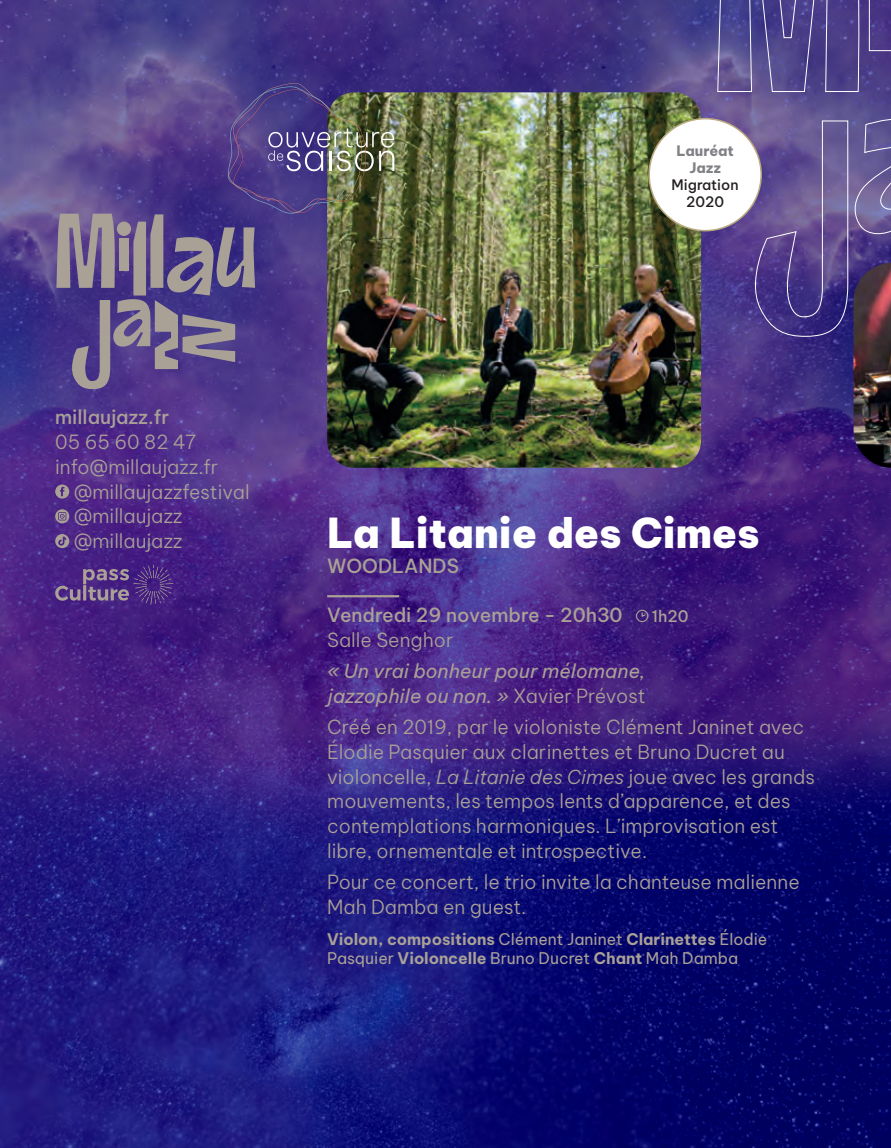
<style>
.page{position:relative;width:891px;height:1148px;background:#fff}
.page>*{position:absolute;margin:0;border:0;box-sizing:border-box;transform-origin:0 0}
.t1{font:900 40.5px "Be Vietnam Pro";color:#fff}
.t2{font:300 19.12px/24.8px "Be Vietnam Pro";color:#aaa196}
.t3{font:italic 19.12px/24.8px "Be Vietnam Pro";color:#aaa196}
.t4{font:500 19.12px "Be Vietnam Pro";color:#aaa196}
.t5{font:15.75px/18.9px "Be Vietnam Pro";color:#aaa196}
.t6{font:500 15.75px "Be Vietnam Pro";color:#aaa196}
.t7{font:500 14.17px/17.1px "Be Vietnam Pro";color:#231f20;text-align:center}
.t8{font:800 14.17px/17.1px "Be Vietnam Pro";color:#808285;text-align:center}
.s1{font-weight:300;font-style:normal}
.s2{font-style:italic}
.s3{font-weight:700}
</style>
<div class="page">
<img style="left:0;top:0;width:890px;height:1147px">
<svg style="left:717px;top:0;width:143px;height:92px"></svg>
<svg style="left:746px;top:100px;width:144px;height:237px"></svg>
<hr style="left:327px;top:595px;width:72px;height:2px;background:#aaa196">
<svg style="left:635px;top:609px;width:14px;height:13px"></svg>
<svg style="left:55px;top:484px;width:14px;height:14px"></svg>
<svg style="left:55px;top:509px;width:14px;height:14px"></svg>
<svg style="left:55px;top:534px;width:14px;height:14px"></svg>
<svg style="left:55px;top:564px;width:118px;height:40px"></svg>
<img style="left:327px;top:92px;width:374px;height:375px">
<img style="left:853px;top:263px;width:37px;height:204px">
<div style="left:649px;top:119px;width:112px;height:111px;background:#fff;border-radius:50%"></div>
<div style="left:648px;top:118px;width:113px;height:113px;border:2px solid #baaa80;border-radius:50%"></div>
<img style="left:56px;top:83px;width:338px;height:306px">
<svg style="left:869px;top:0;width:22px;height:51px"></svg>
<svg style="left:885px;top:1143px;width:6px;height:5px"></svg>
<p class="t8" style="left:676px;top:140px;width:59px">Lauréat<br>Jazz</p>
<p class="t7" style="left:671px;top:174px;width:68px">Migration<br>2020</p>
<p class="t4" style="left:55px;top:401px;width:115px">millaujazz.fr</p>
<p class="t2" style="left:55px;top:428px;width:143px">05 65 60 82 47</p>
<p class="t2" style="left:55px;top:452px;width:164px">info@millaujazz.fr</p>
<p class="t2" style="left:74px;top:477px;width:177px">@millaujazzfestival</p>
<p class="t2" style="left:74px;top:502px;width:110px">@millaujazz</p>
<p class="t2" style="left:74px;top:527px;width:110px">@millaujazz</p>
<h1 class="t1" style="left:327px;top:497px;width:434px">La Litanie des Cimes</h1>
<p class="t4" style="left:327px;top:549px;width:133px">WOODLANDS</p>
<p class="t4" style="left:327px;top:599px;width:297px">Vendredi 29 novembre - 20h30</p>
<p class="t6" style="left:652px;top:603px;width:38px">1h20</p>
<p class="t2" style="left:327px;top:625px;width:128px">Salle Senghor</p>
<p class="t3" style="left:327px;top:656px;width:320px">« Un vrai bonheur pour mélomane, jazzophile ou non. » <span class="s1">Xavier Prévost</span></p>
<p class="t2" style="left:327px;top:712px;width:489px">Créé en 2019, par le violoniste Clément Janinet avec Élodie Pasquier aux clarinettes et Bruno Ducret au violoncelle, <span class="s2">La Litanie des Cimes</span> joue avec les grands mouvements, les tempos lents d’apparence, et des contemplations harmoniques. L’improvisation est libre, ornementale et introspective.</p>
<p class="t2" style="left:327px;top:867px;width:474px">Pour ce concert, le trio invite la chanteuse malienne<br>Mah Damba en guest.</p>
<p class="t5" style="left:327px;top:927px;width:441px"><span class="s3">Violon, compositions</span> Clément Janinet <span class="s3">Clarinettes</span> Élodie<br>Pasquier <span class="s3">Violoncelle</span> Bruno Ducret <span class="s3">Chant</span> Mah Damba</p>
</div>
